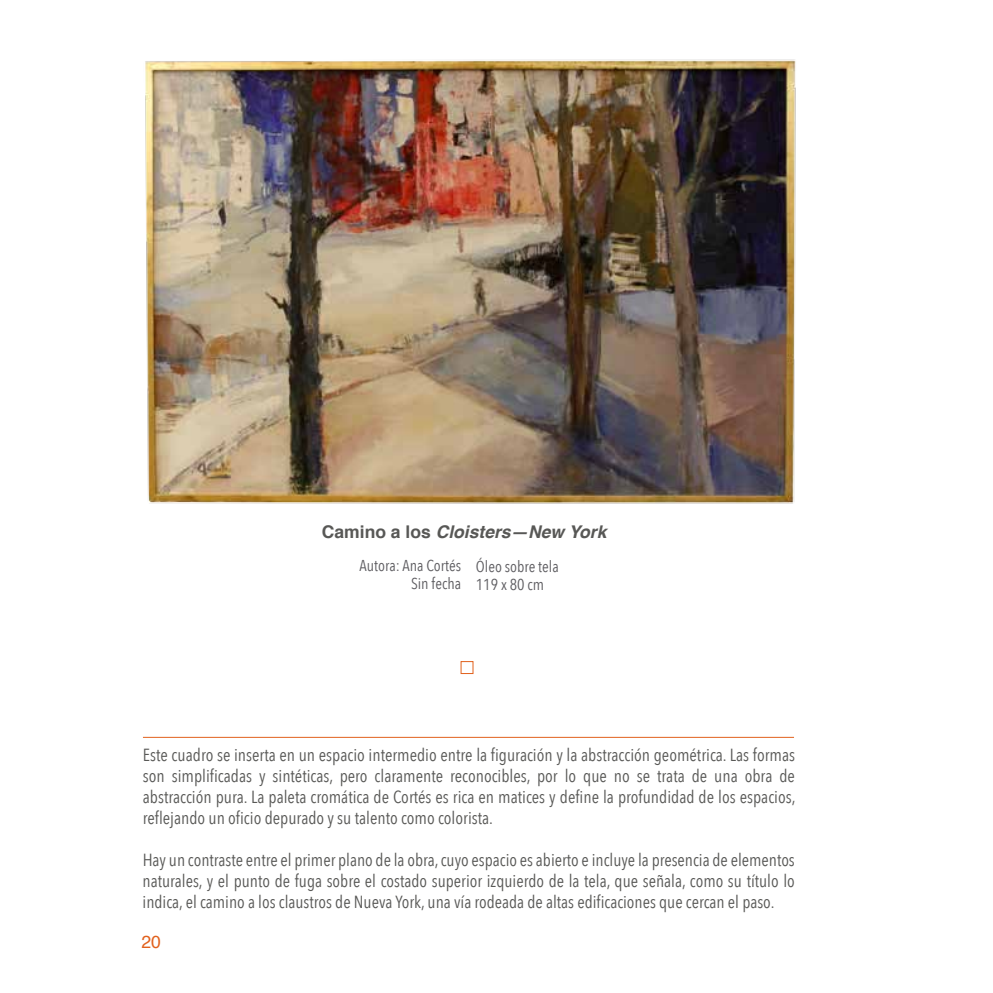
<style>
.page{position:relative;width:993px;height:993px;background:#fff}
.page>*{position:absolute;margin:0;border:0;box-sizing:border-box;transform-origin:0 0}
.t1{font:17.5px/21px "Avenir Next Condensed";color:#585856;text-align:justify}
.t2{font:italic 700 17.5px "Helvetica";color:#585856}
.t3{font:17.5px "Helvetica";color:#e1611d}
.t4{font:15.75px/18.9px "Avenir Next Condensed";color:#5d5c60;text-align:right}
.s1{font-style:normal}
</style>
<div class="page">
<hr style="left:143px;top:736px;width:650px;height:1px;background:#e1611d">
<img style="left:145px;top:59px;width:651px;height:445px">
<p class="t2" style="left:322px;top:517px;width:286px"><span class="s1">Camino a los</span> Cloisters—New York</p>
<p class="t4" style="left:359px;top:554px;width:103px">Autora: Ana Cortés<br>Sin fecha</p>
<p class="t4" style="left:475px;top:555px;width:84px;text-align:left">Óleo sobre tela<br>119 x 80 cm</p>
<p class="t1" style="left:143px;top:743px;width:654px">Este cuadro se inserta en un espacio intermedio entre la figuración y la abstracción geométrica. Las formas son simplificadas y sintéticas, pero claramente reconocibles, por lo que no se trata de una obra de abstracción pura. La paleta cromática de Cortés es rica en matices y define la profundidad de los espacios, reflejando un oficio depurado y su talento como colorista.</p>
<p class="t1" style="left:142px;top:848px;width:653px">Hay un contraste entre el primer plano de la obra, cuyo espacio es abierto e incluye la presencia de elementos naturales, y el punto de fuga sobre el costado superior izquierdo de la tela, que señala, como su título lo indica, el camino a los claustros de Nueva York, una vía rodeada de altas edificaciones que cercan el paso.</p>
<p class="t3" style="left:141px;top:927px;width:21px">20</p>
</div>
